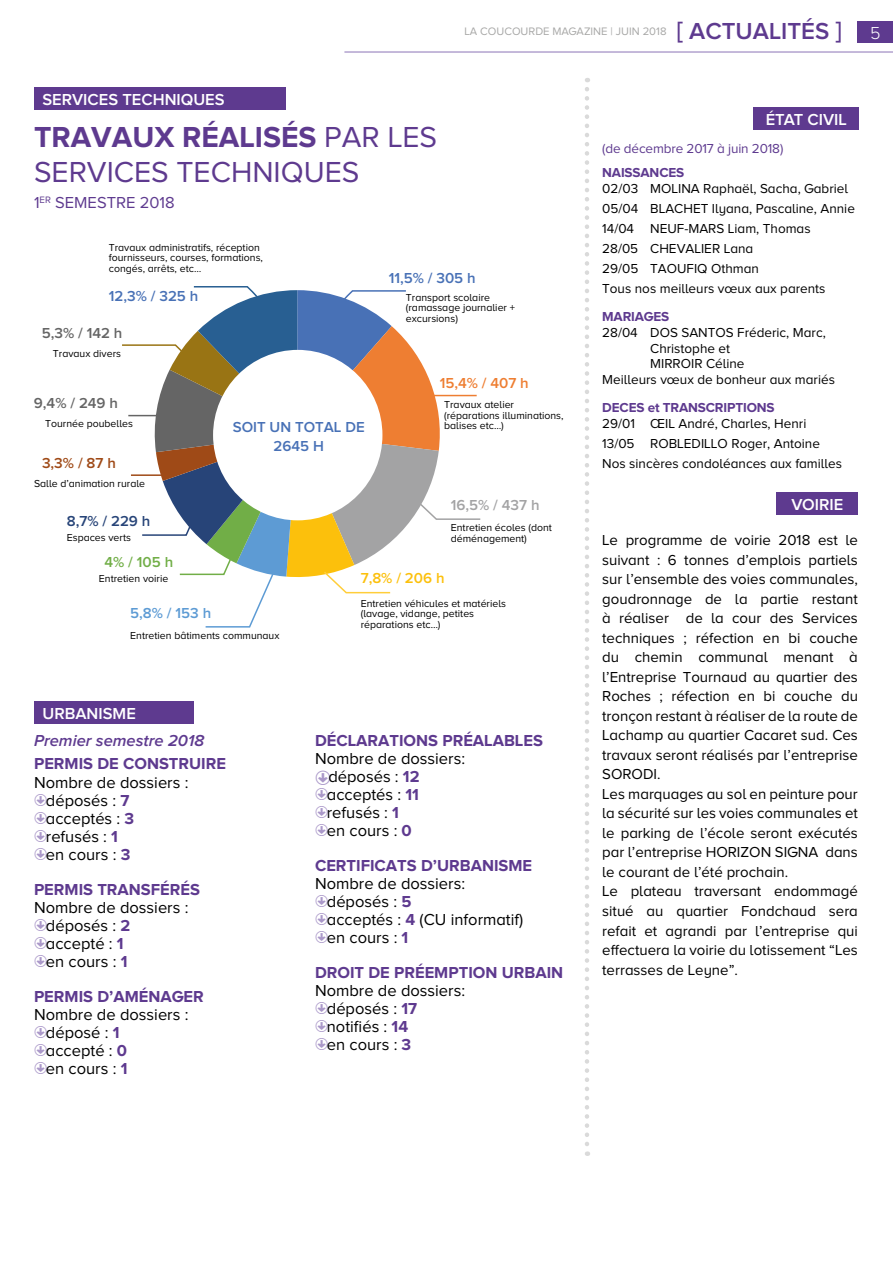
<style>
.page{position:relative;width:893px;height:1263px;background:#fff}
.page>*{position:absolute;margin:0;border:0;box-sizing:border-box;transform-origin:0 0}
.t1{font:30px/34.5px "Proxima Nova A";color:#5e3a8f}
.t2{font:16.5px/18px "Proxima Nova A";color:#000}
.t3{font:700 16.5px "Proxima Nova A";color:#5e3a8f}
.t4{font:600 16.5px "Proxima Nova A";color:#fff}
.t5{font:italic 600 16.5px "Proxima Nova A";color:#5e3a8f}
.t6{font:16.5px "Proxima Nova A";color:#5e3a8f}
.t7{font:15px/19.5px "Proxima Nova A";color:#000}
.t8{font:600 15px/19.5px "Proxima Nova A";color:#4871b6;text-align:center}
.t9{font:600 15px "Proxima Nova A";color:#656565}
.t10{font:600 15px "Proxima Nova A";color:#ee7e32}
.t11{font:600 15px "Proxima Nova A";color:#a3a3a4}
.t12{font:600 15px "Proxima Nova A";color:#fcc00c}
.t13{font:600 15px "Proxima Nova A";color:#5d9bd4}
.t14{font:600 15px "Proxima Nova A";color:#274478}
.t15{font:600 15px "Proxima Nova A";color:#9f4a17}
.t16{font:600 15px "Proxima Nova A";color:#71ae47}
.t17{font:13.5px/20px "Proxima Nova A";color:#000}
.t18{font:700 13.5px "Proxima Nova A";letter-spacing:-.01em;color:#5e3a8f}
.t19{font:13.5px "Proxima Nova A";letter-spacing:-.01em;color:#5e3a8f}
.t20{font:11.25px "Proxima Nova A";color:#a8a8a7}
.t21{font:10.5px/10.5px "Proxima Nova A";color:#000}
.s1{font-weight:600;font-size:24px;color:#5e3a8f}
.s2{font-weight:300;font-size:18px;color:#fff}
.s3{font-weight:700}
.s4{font-family:"Mini Pics Directional RA";font-size:15px;color:#aa98c9}
.s5{font-weight:700;color:#5e3a8f}
.s6{font-family:"Mini Pics Directional RA";font-size:18px;color:#aa98c9}
</style>
<div class="page">
<div style="left:858px;top:21px;width:35px;height:21px;background:#5e3a8f"></div>
<hr style="left:344px;top:51px;width:549px;height:2px;background:#b2a2cf">
<svg style="left:585px;top:89px;width:4px;height:1067px"></svg>
<div style="left:777px;top:492px;width:81px;height:22px;background:#5e3a8f"></div>
<div style="left:753px;top:107px;width:106px;height:23px;background:#5e3a8f"></div>
<div style="left:34px;top:702px;width:160px;height:22px;background:#5e3a8f"></div>
<svg style="left:122px;top:286px;width:359px;height:342px"></svg>
<div style="left:34px;top:88px;width:252px;height:22px;background:#5e3a8f"></div>
<p class="t4" style="left:43px;top:90px;width:184px">SERVICES TECHNIQUES</p>
<p class="t20" style="left:464px;top:25px;width:418px">LA COUCOURDE MAGAZINE | JUIN 2018 <span class="s1">[ ACTUALITÉS ]</span> <span class="s2">5</span></p>
<h1 class="t1" style="left:34px;top:119px;width:405px"><span class="s3">TRAVAUX RÉALISÉS</span> PAR LES<br>SERVICES TECHNIQUES</h1>
<p class="t6" style="left:34px;top:193px;width:142px">1<sup>ER</sup> SEMESTRE 2018</p>
<p class="t21" style="left:109px;top:242px;width:156px">Travaux administratifs, réception fournisseurs, courses, formations, congés, arrêts, etc…</p>
<p class="t8" style="left:109px;top:286px;width:91px">12,3% / 325 h</p>
<p class="t9" style="left:42px;top:324px;width:82px">5,3% / 142 h</p>
<p class="t21" style="left:53px;top:348px;width:70px">Travaux divers</p>
<p class="t9" style="left:34px;top:395px;width:86px">9,4% / 249 h</p>
<p class="t21" style="left:45px;top:418px;width:89px">Tournée poubelles</p>
<p class="t15" style="left:42px;top:454px;width:75px">3,3% / 87 h</p>
<p class="t21" style="left:34px;top:478px;width:113px">Salle d’animation rurale</p>
<p class="t14" style="left:67px;top:512px;width:85px">8,7% / 229 h</p>
<p class="t21" style="left:67px;top:532px;width:66px">Espaces verts</p>
<p class="t16" style="left:104px;top:554px;width:70px">4% / 105 h</p>
<p class="t8" style="left:233px;top:417px;width:133px">SOIT UN TOTAL DE<br>2645 H</p>
<p class="t8" style="left:389px;top:268px;width:88px">11,5% / 305 h</p>
<p class="t21" style="left:406px;top:292px;width:111px">Transport scolaire (ramassage journalier + excursions)</p>
<p class="t10" style="left:440px;top:374px;width:91px">15,4% / 407 h</p>
<p class="t21" style="left:444px;top:399px;width:121px">Travaux atelier (réparations illuminations, balises etc…)</p>
<p class="t11" style="left:451px;top:496px;width:90px">16,5% / 437 h</p>
<p class="t21" style="left:451px;top:522px;width:103px">Entretien écoles (dont déménagement)</p>
<p class="t21" style="left:99px;top:573px;width:71px">Entretien voirie</p>
<p class="t13" style="left:130px;top:604px;width:82px">5,8% / 153 h</p>
<p class="t21" style="left:130px;top:630px;width:151px">Entretien bâtiments communaux</p>
<p class="t4" style="left:43px;top:704px;width:95px">URBANISME</p>
<p class="t5" style="left:34px;top:731px;width:172px">Premier semestre 2018</p>
<p class="t3" style="left:34px;top:754px;width:193px">PERMIS DE CONSTRUIRE</p>
<p class="t2" style="left:34px;top:773px;width:156px">Nombre de dossiers :<br><span class="s4">F</span>déposés : <span class="s5">7<br></span><span class="s4">F</span>acceptés : <span class="s5">3<br></span><span class="s4">F</span>refusés : <span class="s5">1<br></span><span class="s4">F</span>en cours : <span class="s5">3</span></p>
<p class="t3" style="left:34px;top:880px;width:167px">PERMIS TRANSFÉRÉS</p>
<p class="t2" style="left:34px;top:898px;width:156px">Nombre de dossiers :<br><span class="s4">F</span>déposés : <span class="s5">2<br></span><span class="s4">F</span>accepté : <span class="s5">1<br></span><span class="s4">F</span>en cours : <span class="s5">1</span></p>
<p class="t3" style="left:34px;top:987px;width:171px">PERMIS D’AMÉNAGER</p>
<p class="t2" style="left:34px;top:1005px;width:156px">Nombre de dossiers :<br><span class="s4">F</span>déposé : <span class="s5">1<br></span><span class="s4">F</span>accepté : <span class="s5">0<br></span><span class="s4">F</span>en cours : <span class="s5">1</span></p>
<p class="t12" style="left:361px;top:570px;width:85px">7,8% / 206 h</p>
<p class="t21" style="left:361px;top:598px;width:147px">Entretien véhicules et matériels (lavage, vidange, petites réparations etc…)</p>
<p class="t3" style="left:315px;top:731px;width:229px">DÉCLARATIONS PRÉALABLES</p>
<p class="t2" style="left:315px;top:749px;width:152px">Nombre de dossiers:<br><span class="s6">F</span>déposés : <span class="s5">12<br></span><span class="s4">F</span>acceptés : <span class="s5">11<br></span><span class="s4">F</span>refusés : <span class="s5">1<br></span><span class="s4">F</span>en cours : <span class="s5">0</span></p>
<p class="t3" style="left:315px;top:856px;width:219px">CERTIFICATS D’URBANISME</p>
<p class="t2" style="left:315px;top:874px;width:210px">Nombre de dossiers:<br><span class="s4">F</span>déposés : <span class="s5">5<br></span><span class="s4">F</span>acceptés : <span class="s5">4</span> (CU informatif)<br><span class="s4">F</span>en cours : <span class="s5">1</span></p>
<p class="t3" style="left:315px;top:963px;width:250px">DROIT DE PRÉEMPTION URBAIN</p>
<p class="t2" style="left:315px;top:981px;width:152px">Nombre de dossiers:<br><span class="s4">F</span>déposés : <span class="s5">17<br></span><span class="s4">F</span>notifiés : <span class="s5">14<br></span><span class="s4">F</span>en cours : <span class="s5">3</span></p>
<p class="t4" style="left:766px;top:110px;width:83px">ÉTAT CIVIL</p>
<p class="t19" style="left:602px;top:141px;width:183px">(de décembre 2017 à juin 2018)</p>
<p class="t18" style="left:602px;top:165px;width:84px">NAISSANCES</p>
<p class="t17" style="left:602px;top:178px;width:254px">02/03 MOLINA Raphaël, Sacha, Gabriel<br>05/04 BLACHET Ilyana, Pascaline, Annie<br>14/04 NEUF-MARS Liam, Thomas<br>28/05 CHEVALIER Lana<br>29/05 TAOUFIQ Othman<br>Tous nos meilleurs vœux aux parents</p>
<p class="t18" style="left:602px;top:309px;width:69px">MARIAGES</p>
<p class="t17" style="left:602px;top:322px;width:225px">28/04 DOS SANTOS Fréderic, Marc,</p>
<p class="t17" style="left:650px;top:338px;width:81px">Christophe et</p>
<p class="t17" style="left:650px;top:354px;width:96px">MIRROIR Céline</p>
<p class="t17" style="left:602px;top:370px;width:234px">Meilleurs vœux de bonheur aux mariés</p>
<p class="t18" style="left:602px;top:400px;width:174px">DECES et TRANSCRIPTIONS</p>
<p class="t17" style="left:602px;top:413px;width:241px">29/01 ŒIL André, Charles, Henri<br>13/05 ROBLEDILLO Roger, Antoine<br>Nos sincères condoléances aux familles</p>
<p class="t4" style="left:791px;top:495px;width:53px">VOIRIE</p>
<p class="t7" style="left:602px;top:530px;width:257px">Le programme de voirie 2018 est le suivant : 6 tonnes d’emplois partiels sur l’ensemble des voies communales, goudronnage de la partie restant à réaliser de la cour des Services techniques ; réfection en bi couche du chemin communal menant à l’Entreprise Tournaud au quartier des Roches ; réfection en bi couche du tronçon restant à réaliser de la route de Lachamp au quartier Cacaret sud. Ces travaux seront réalisés par l’entreprise SORODI.<br>Les marquages au sol en peinture pour la sécurité sur les voies communales et le parking de l’école seront exécutés par l’entreprise HORIZON SIGNA dans le courant de l’été prochain.<br>Le plateau traversant endommagé situé au quartier Fondchaud sera refait et agrandi par l’entreprise qui effectuera la voirie du lotissement “Les terrasses de Leyne”.</p>
</div>
